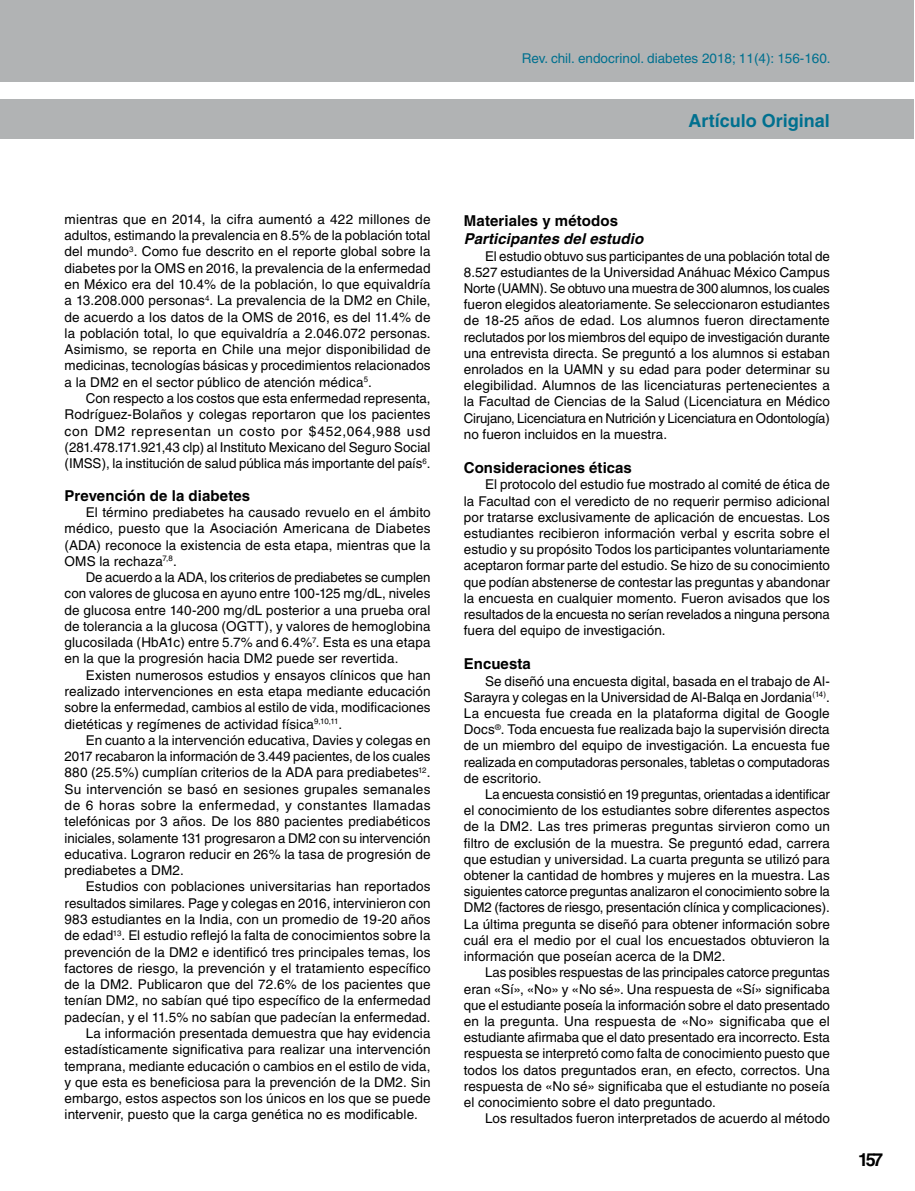
<style>
.page{position:relative;width:915px;height:1191px;background:#fff}
.page>*{position:absolute;margin:0;border:0;box-sizing:border-box;transform-origin:0 0}
.t1{font:700 18px "Helvetica";color:#00708f}
.t2{font:700 18px "Helvetica";color:#000}
.t3{font:700 15px "Helvetica";letter-spacing:.005em;color:#000}
.t4{font:italic 700 15px "Helvetica";letter-spacing:.005em;color:#000}
.t5{font:13.5px/16.2px "Helvetica";letter-spacing:.005em;color:#000;text-align:justify}
.t6{font:13.5px "Helvetica";color:#00708f}
</style>
<div class="page">
<div style="left:0;top:0;width:913px;height:81px;background:#b1b3b4"></div>
<div style="left:0;top:99px;width:913px;height:40px;background:#b1b3b4"></div>
<p class="t5" style="left:65px;top:211px;width:367px">mientras que en 2014, la cifra aumentó a 422 millones de adultos, estimando la prevalencia en 8.5% de la población total del mundo<sup>3</sup>. Como fue descrito en el reporte global sobre la diabetes por la OMS en 2016, la prevalencia de la enfermedad en México era del 10.4% de la población, lo que equivaldría a 13.208.000 personas<sup>4</sup>. La prevalencia de la DM2 en Chile, de acuerdo a los datos de la OMS de 2016, es del 11.4% de la población total, lo que equivaldría a 2.046.072 personas.<br>Asimismo, se reporta en Chile una mejor disponibilidad de medicinas, tecnologías básicas y procedimientos relacionados a la DM2 en el sector público de atención médica<sup>5</sup>.</p>
<p class="t5" style="left:65px;top:390px;width:367px;text-indent:21px">Con respecto a los costos que esta enfermedad representa, Rodríguez-Bolaños y colegas reportaron que los pacientes con DM2 representan un costo por $452,064,988 usd (281.478.171.921,43 clp) al Instituto Mexicano del Seguro Social (IMSS), la institución de salud pública más importante del país<sup>6</sup>.</p>
<p class="t3" style="left:65px;top:486px;width:187px">Prevención de la diabetes</p>
<p class="t5" style="left:65px;top:504px;width:367px;text-indent:21px">El término prediabetes ha causado revuelo en el ámbito médico, puesto que la Asociación Americana de Diabetes (ADA) reconoce la existencia de esta etapa, mientras que la OMS la rechaza<sup>7,8</sup>.</p>
<p class="t5" style="left:65px;top:569px;width:367px;text-indent:21px">De acuerdo a la ADA, los criterios de prediabetes se cumplen con valores de glucosa en ayuno entre 100-125 mg/dL, niveles de glucosa entre 140-200 mg/dL posterior a una prueba oral de tolerancia a la glucosa (OGTT), y valores de hemoglobina glucosilada (HbA1c) entre 5.7% and 6.4%<sup>7</sup>. Esta es una etapa en la que la progresión hacia DM2 puede ser revertida.</p>
<p class="t5" style="left:65px;top:667px;width:367px;text-indent:21px">Existen numerosos estudios y ensayos clínicos que han realizado intervenciones en esta etapa mediante educación sobre la enfermedad, cambios al estilo de vida, modificaciones dietéticas y regímenes de actividad física<sup>9,10,11</sup>.</p>
<p class="t5" style="left:65px;top:732px;width:367px;text-indent:21px">En cuanto a la intervención educativa, Davies y colegas en 2017 recabaron la información de 3.449 pacientes, de los cuales 880 (25.5%) cumplían criterios de la ADA para prediabetes<sup>12</sup>.<br>Su intervención se basó en sesiones grupales semanales de 6 horas sobre la enfermedad, y constantes llamadas telefónicas por 3 años. De los 880 pacientes prediabéticos iniciales, solamente 131 progresaron a DM2 con su intervención educativa. Lograron reducir en 26% la tasa de progresión de prediabetes a DM2.</p>
<p class="t5" style="left:86px;top:878px;width:346px">Estudios con poblaciones universitarias han reportados</p>
<p class="t5" style="left:65px;top:894px;width:367px">resultados similares. Page y colegas en 2016, intervinieron con</p>
<p class="t5" style="left:65px;top:911px;width:367px">983 estudiantes en la India, con un promedio de 19-20 años</p>
<p class="t5" style="left:65px;top:927px;width:367px">de edad<sup>13</sup>. El estudio reflejó la falta de conocimientos sobre la</p>
<p class="t5" style="left:65px;top:943px;width:367px">prevención de la DM2 e identificó tres principales temas, los</p>
<p class="t5" style="left:65px;top:960px;width:367px">factores de riesgo, la prevención y el tratamiento específico</p>
<p class="t5" style="left:65px;top:976px;width:367px">de la DM2. Publicaron que del 72.6% de los pacientes que</p>
<p class="t5" style="left:65px;top:992px;width:367px">tenían DM2, no sabían qué tipo específico de la enfermedad</p>
<p class="t5" style="left:65px;top:1008px;width:367px">padecían, y el 11.5% no sabían que padecían la enfermedad.</p>
<p class="t5" style="left:86px;top:1025px;width:346px">La información presentada demuestra que hay evidencia</p>
<p class="t5" style="left:65px;top:1041px;width:367px">estadísticamente significativa para realizar una intervención</p>
<p class="t5" style="left:65px;top:1057px;width:367px">temprana, mediante educación o cambios en el estilo de vida,</p>
<p class="t5" style="left:65px;top:1074px;width:367px">y que esta es beneficiosa para la prevención de la DM2. Sin</p>
<p class="t5" style="left:65px;top:1090px;width:367px">embargo, estos aspectos son los únicos en los que se puede</p>
<p class="t5" style="left:65px;top:1106px;width:354px">intervenir, puesto que la carga genética no es modificable.</p>
<p class="t6" style="left:521px;top:51px;width:310px">Rev. chil. endocrinol. diabetes 2018; 11(4): 156-160.</p>
<h1 class="t1" style="left:688px;top:110px;width:143px">Artículo Original</h1>
<p class="t3" style="left:463px;top:212px;width:156px">Materiales y métodos</p>
<p class="t4" style="left:463px;top:230px;width:181px">Participantes del estudio</p>
<p class="t5" style="left:463px;top:248px;width:367px;text-indent:21px">El estudio obtuvo sus participantes de una población total de 8.527 estudiantes de la Universidad Anáhuac México Campus Norte (UAMN). Se obtuvo una muestra de 300 alumnos, los cuales fueron elegidos aleatoriamente. Se seleccionaron estudiantes de 18-25 años de edad. Los alumnos fueron directamente reclutados por los miembros del equipo de investigación durante una entrevista directa. Se preguntó a los alumnos si estaban enrolados en la UAMN y su edad para poder determinar su elegibilidad. Alumnos de las licenciaturas pertenecientes a la Facultad de Ciencias de la Salud (Licenciatura en Médico Cirujano, Licenciatura en Nutrición y Licenciatura en Odontología) no fueron incluidos en la muestra.</p>
<p class="t3" style="left:463px;top:458px;width:169px">Consideraciones éticas</p>
<p class="t5" style="left:463px;top:476px;width:367px;text-indent:21px">El protocolo del estudio fue mostrado al comité de ética de la Facultad con el veredicto de no requerir permiso adicional por tratarse exclusivamente de aplicación de encuestas. Los estudiantes recibieron información verbal y escrita sobre el estudio y su propósito Todos los participantes voluntariamente aceptaron formar parte del estudio. Se hizo de su conocimiento que podían abstenerse de contestar las preguntas y abandonar la encuesta en cualquier momento. Fueron avisados que los resultados de la encuesta no serían revelados a ninguna persona fuera del equipo de investigación.</p>
<p class="t3" style="left:463px;top:655px;width:68px">Encuesta</p>
<p class="t5" style="left:463px;top:672px;width:367px;text-indent:21px">Se diseñó una encuesta digital, basada en el trabajo de Al-Sarayra y colegas en la Universidad de Al-Balqa en Jordania<sup>(14)</sup>.<br>La encuesta fue creada en la plataforma digital de Google Docs<sup>®</sup>. Toda encuesta fue realizada bajo la supervisión directa de un miembro del equipo de investigación. La encuesta fue realizada en computadoras personales, tabletas o computadoras de escritorio.</p>
<p class="t5" style="left:463px;top:786px;width:367px;text-indent:21px">La encuesta consistió en 19 preguntas, orientadas a identificar el conocimiento de los estudiantes sobre diferentes aspectos de la DM2. Las tres primeras preguntas sirvieron como un filtro de exclusión de la muestra. Se preguntó edad, carrera que estudian y universidad. La cuarta pregunta se utilizó para obtener la cantidad de hombres y mujeres en la muestra. Las siguientes catorce preguntas analizaron el conocimiento sobre la DM2 (factores de riesgo, presentación clínica y complicaciones).<br>La última pregunta se diseñó para obtener información sobre cuál era el medio por el cual los encuestados obtuvieron la información que poseían acerca de la DM2.</p>
<p class="t5" style="left:463px;top:964px;width:367px;text-indent:21px">Las posibles respuestas de las principales catorce preguntas eran «Sí», «No» y «No sé». Una respuesta de «Sí» significaba que el estudiante poseía la información sobre el dato presentado en la pregunta. Una respuesta de «No» significaba que el estudiante afirmaba que el dato presentado era incorrecto. Esta respuesta se interpretó como falta de conocimiento puesto que todos los datos preguntados eran, en efecto, correctos. Una respuesta de «No sé» significaba que el estudiante no poseía el conocimiento sobre el dato preguntado.</p>
<p class="t5" style="left:485px;top:1110px;width:346px">Los resultados fueron interpretados de acuerdo al método</p>
<h1 class="t2" style="left:857px;top:1148px;width:27px">157</h1>
</div>
